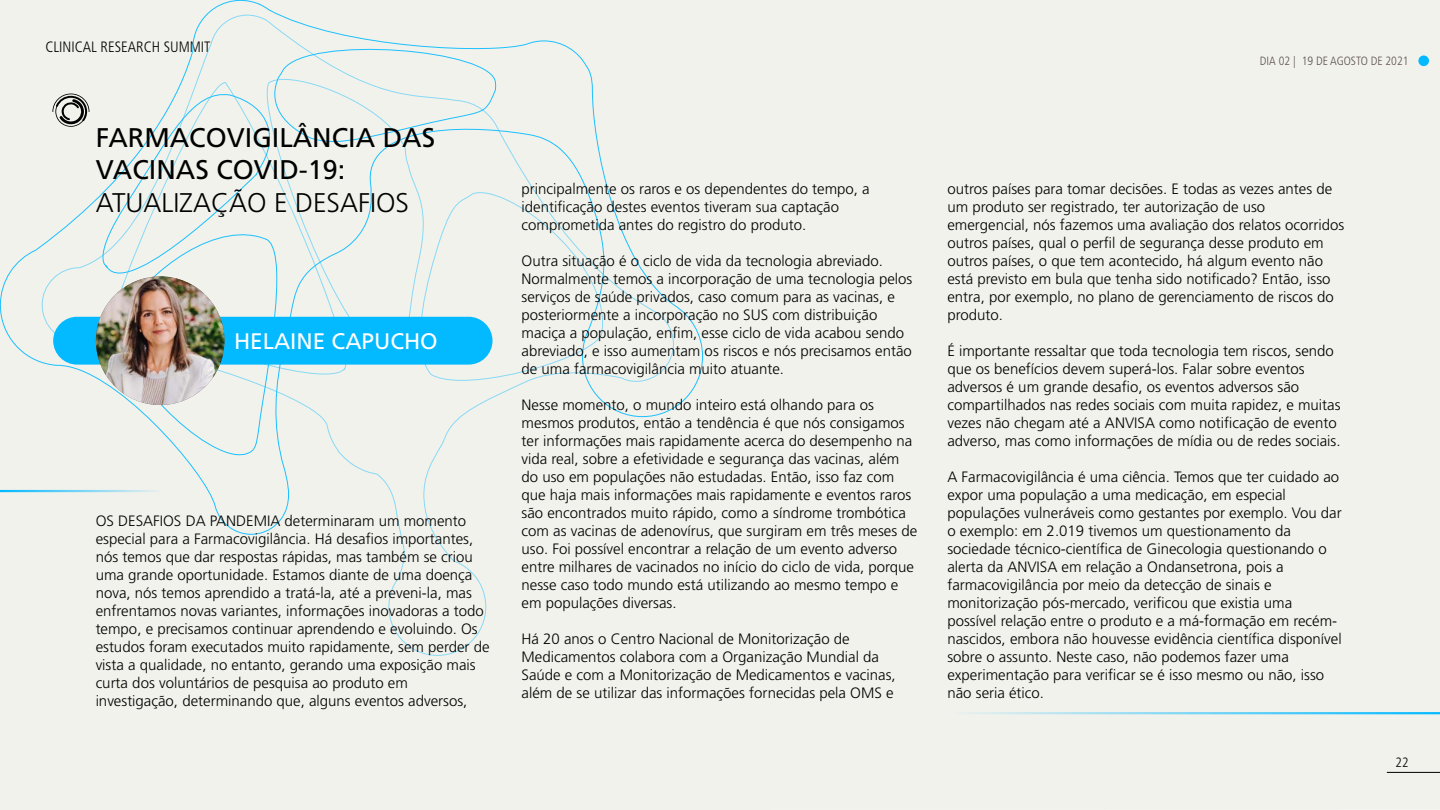
<style>
.page{position:relative;width:1440px;height:810px;background:#f2f2ec}
.page>*{position:absolute;margin:0;border:0;box-sizing:border-box;transform-origin:0 0}
.t1{font:27px/32.4px "Frutiger LT Std";color:#000}
.t2{font:300 27px "Frutiger LT Std";color:#000}
.t3{font:22.5px "Frutiger LT Std";color:#fff}
.t4{font:300 15px/18px "Frutiger LT Std";color:#000}
.t5{font:300 condensed 15px "Frutiger LT Std";color:#000}
.t6{font:300 condensed 13.5px "Frutiger LT Std";color:#000}
.t7{font:300 condensed 12px "Frutiger LT Std";color:#5d514d}
</style>
<div class="page">
<hr style="left:1387px;top:772px;width:53px;height:1px;background:#000">
<div style="left:1418px;top:55px;width:11px;height:11px;background:#03b9ff;border-radius:50%"></div>
<div style="left:42px;top:535px;width:632px;height:121px;background:#f2f2ec"></div>
<div style="left:0;top:0;width:703px;height:535px;background:#f2f2ec"></div>
<svg style="left:52px;top:94px;width:37px;height:33px"></svg>
<div style="left:53px;top:317px;width:440px;height:48px;background:#03b9ff;border-radius:24px"></div>
<img style="left:96px;top:276px;width:129px;height:129px;border-radius:64px">
<hr style="left:947px;top:712px;width:493px;height:2px;background:#03b9ff">
<hr style="left:0;top:490px;width:162px;height:2px;background:#03b9ff">
<p class="t5" style="left:45px;top:38px;width:167px">CLINICAL RESEARCH SUMMIT</p>
<h1 class="t1" style="left:96px;top:122px;width:341px">FARMACOVIGILÂNCIA DAS<br>VACINAS COVID-19:</h1>
<h1 class="t2" style="left:96px;top:187px;width:315px">ATUALIZAÇÃO E DESAFIOS</h1>
<h2 class="t3" style="left:234px;top:328px;width:205px">HELAINE CAPUCHO</h2>
<p class="t4" style="left:96px;top:512px;width:395px">OS DESAFIOS DA PANDEMIA determinaram um momento especial para a Farmacovigilância. Há desafios importantes, nós temos que dar respostas rápidas, mas também se criou uma grande oportunidade. Estamos diante de uma doença nova, nós temos aprendido a tratá-la, até a preveni-la, mas enfrentamos novas variantes, informações inovadoras a todo tempo, e precisamos continuar aprendendo e evoluindo. Os estudos foram executados muito rapidamente, sem perder de vista a qualidade, no entanto, gerando uma exposição mais curta dos voluntários de pesquisa ao produto em investigação, determinando que, alguns eventos adversos,</p>
<p class="t7" style="left:1260px;top:54px;width:150px">DIA 02 | 19 DE AGOSTO DE 2021</p>
<p class="t4" style="left:522px;top:180px;width:350px">principalmente os raros e os dependentes do tempo, a identificação destes eventos tiveram sua captação comprometida antes do registro do produto.</p>
<p class="t4" style="left:522px;top:252px;width:392px">Outra situação é o ciclo de vida da tecnologia abreviado.<br>Normalmente temos a incorporação de uma tecnologia pelos serviços de saúde privados, caso comum para as vacinas, e posteriormente a incorporação no SUS com distribuição maciça a população, enfim, esse ciclo de vida acabou sendo abreviado, e isso aumentam os riscos e nós precisamos então de uma farmacovigilância muito atuante.</p>
<p class="t4" style="left:522px;top:396px;width:397px">Nesse momento, o mundo inteiro está olhando para os mesmos produtos, então a tendência é que nós consigamos ter informações mais rapidamente acerca do desempenho na vida real, sobre a efetividade e segurança das vacinas, além do uso em populações não estudadas. Então, isso faz com que haja mais informações mais rapidamente e eventos raros são encontrados muito rápido, como a síndrome trombótica com as vacinas de adenovírus, que surgiram em três meses de uso. Foi possível encontrar a relação de um evento adverso entre milhares de vacinados no início do ciclo de vida, porque nesse caso todo mundo está utilizando ao mesmo tempo e em populações diversas.</p>
<p class="t4" style="left:522px;top:630px;width:376px">Há 20 anos o Centro Nacional de Monitorização de Medicamentos colabora com a Organização Mundial da Saúde e com a Monitorização de Medicamentos e vacinas, além de se utilizar das informações fornecidas pela OMS e</p>
<p class="t4" style="left:947px;top:180px;width:398px">outros países para tomar decisões. E todas as vezes antes de um produto ser registrado, ter autorização de uso emergencial, nós fazemos uma avaliação dos relatos ocorridos outros países, qual o perfil de segurança desse produto em outros países, o que tem acontecido, há algum evento não está previsto em bula que tenha sido notificado? Então, isso entra, por exemplo, no plano de gerenciamento de riscos do produto.</p>
<p class="t4" style="left:947px;top:342px;width:395px">É importante ressaltar que toda tecnologia tem riscos, sendo que os benefícios devem superá-los. Falar sobre eventos adversos é um grande desafio, os eventos adversos são compartilhados nas redes sociais com muita rapidez, e muitas vezes não chegam até a ANVISA como notificação de evento adverso, mas como informações de mídia ou de redes sociais.</p>
<p class="t4" style="left:947px;top:468px;width:396px">A Farmacovigilância é uma ciência. Temos que ter cuidado ao expor uma população a uma medicação, em especial populações vulneráveis como gestantes por exemplo. Vou dar o exemplo: em 2.019 tivemos um questionamento da sociedade técnico-científica de Ginecologia questionando o alerta da ANVISA em relação a Ondansetrona, pois a farmacovigilância por meio da detecção de sinais e monitorização pós-mercado, verificou que existia uma possível relação entre o produto e a má-formação em recém&shy;nascidos, embora não houvesse evidência científica disponível sobre o assunto. Neste caso, não podemos fazer uma experimentação para verificar se é isso mesmo ou não, isso não seria ético.</p>
<p class="t6" style="left:1395px;top:754px;width:15px">22</p>
</div>
